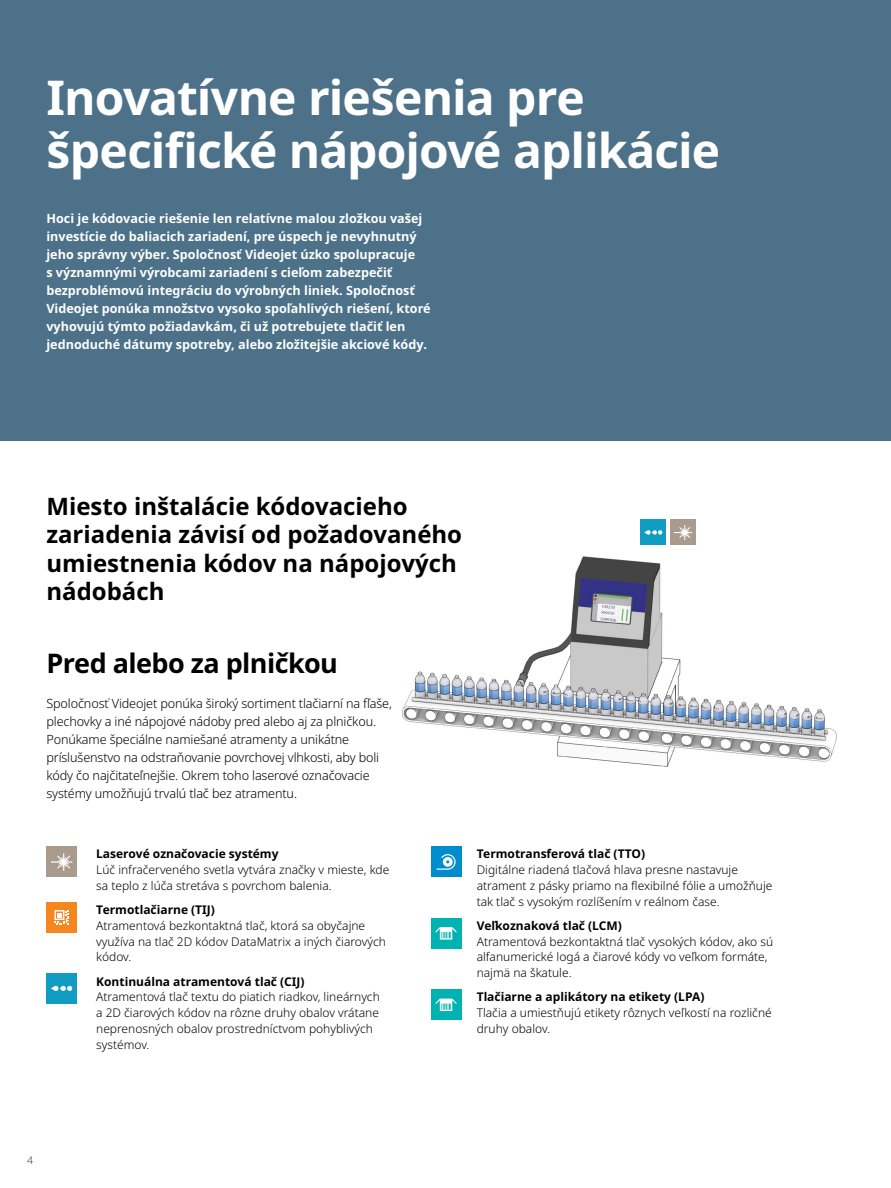
<style>
.page{position:relative;width:891px;height:1188px;background:#fff}
.page>*{position:absolute;margin:0;border:0;box-sizing:border-box;transform-origin:0 0}
.t1{font:700 48px/52.5px "Noto Sans";letter-spacing:-.02em;color:#fff}
.t2{font:700 27px "Noto Sans";letter-spacing:-.02em;color:#000}
.t3{font:700 24px/28.5px "Noto Sans";color:#000}
.t4{font:700 12.75px/18px "Noto Sans";color:#fff}
.t5{font:300 12.75px/18px "Noto Sans";letter-spacing:-.01em;color:#000}
.t6{font:300 12px/15.8px "Noto Sans";color:#000}
.t7{font:700 12px "Noto Sans";color:#000}
.t8{font:300 10.5px "Noto Sans";color:#414042}
</style>
<div class="page">
<div style="left:0;top:0;width:891px;height:440px;background:#4c7189"></div>
<img style="left:402px;top:556px;width:435px;height:211px">
<div style="left:431px;top:847px;width:30px;height:30px;background:#008dcd"></div>
<svg style="left:437px;top:854px;width:19px;height:16px"></svg>
<div style="left:431px;top:918px;width:30px;height:31px;background:#00b3b0"></div>
<svg style="left:435px;top:927px;width:22px;height:13px"></svg>
<div style="left:431px;top:990px;width:30px;height:30px;background:#00b3b0"></div>
<svg style="left:435px;top:999px;width:22px;height:12px"></svg>
<div style="left:46px;top:847px;width:31px;height:30px;background:#a99b8d"></div>
<svg style="left:51px;top:853px;width:22px;height:18px"></svg>
<div style="left:46px;top:973px;width:31px;height:31px;background:#109dc1"></div>
<svg style="left:51px;top:986px;width:21px;height:5px"></svg>
<div style="left:46px;top:902px;width:31px;height:30px;background:#f6861f"></div>
<svg style="left:54px;top:910px;width:15px;height:14px"></svg>
<div style="left:670px;top:520px;width:26px;height:25px;background:#a99b8d"></div>
<svg style="left:674px;top:525px;width:18px;height:15px"></svg>
<div style="left:640px;top:520px;width:26px;height:25px;background:#109dc1"></div>
<svg style="left:644px;top:530px;width:18px;height:5px"></svg>
<h1 class="t1" style="left:46px;top:70px;width:675px">Inovatívne riešenia pre špecifické nápojové aplikácie</h1>
<p class="t4" style="left:46px;top:209px;width:386px">Hoci je kódovacie riešenie len relatívne malou zložkou vašej investície do baliacich zariadení, pre úspech je nevyhnutný jeho správny výber. Spoločnosť Videojet úzko spolupracuje<br>s významnými výrobcami zariadení s cieľom zabezpečiť bezproblémovú integráciu do výrobných liniek. Spoločnosť Videojet ponúka množstvo vysoko spoľahlivých riešení, ktoré vyhovujú týmto požiadavkám, či už potrebujete tlačiť len jednoduché dátumy spotreby, alebo zložitejšie akciové kódy.</p>
<h3 class="t3" style="left:46px;top:491px;width:417px">Miesto inštalácie kódovacieho zariadenia závisí od požadovaného umiestnenia kódov na nápojových nádobách</h3>
<h2 class="t2" style="left:46px;top:644px;width:293px">Pred alebo za plničkou</h2>
<p class="t5" style="left:46px;top:695px;width:347px">Spoločnosť Videojet ponúka široký sortiment tlačiarní na fľaše, plechovky a iné nápojové nádoby pred alebo aj za plničkou.<br>Ponúkame špeciálne namiešané atramenty a unikátne príslušenstvo na odstraňovanie povrchovej vlhkosti, aby boli kódy čo najčitateľnejšie. Okrem toho laserové označovacie systémy umožňujú trvalú tlač bez atramentu.</p>
<p class="t7" style="left:96px;top:846px;width:184px">Laserové označovacie systémy</p>
<p class="t6" style="left:96px;top:862px;width:295px">Lúč infračerveného svetla vytvára značky v mieste, kde sa teplo z lúča stretáva s povrchom balenia.</p>
<p class="t7" style="left:96px;top:901px;width:120px">Termotlačiarne (TIJ)</p>
<p class="t6" style="left:96px;top:918px;width:291px">Atramentová bezkontaktná tlač, ktorá sa obyčajne využíva na tlač 2D kódov DataMatrix a iných čiarových kódov.</p>
<p class="t7" style="left:96px;top:973px;width:210px">Kontinuálna atramentová tlač (CIJ)</p>
<p class="t6" style="left:96px;top:990px;width:285px">Atramentová tlač textu do piatich riadkov, lineárnych a 2D čiarových kódov na rôzne druhy obalov vrátane neprenosných obalov prostredníctvom pohyblivých systémov.</p>
<p class="t7" style="left:477px;top:846px;width:170px">Termotransferová tlač (TTO)</p>
<p class="t6" style="left:477px;top:862px;width:297px">Digitálne riadená tlačová hlava presne nastavuje atrament z pásky priamo na flexibilné fólie a umožňuje tak tlač s vysokým rozlíšením v reálnom čase.</p>
<p class="t7" style="left:477px;top:917px;width:147px">Veľkoznaková tlač (LCM)</p>
<p class="t6" style="left:477px;top:934px;width:298px">Atramentová bezkontaktná tlač vysokých kódov, ako sú alfanumerické logá a čiarové kódy vo veľkom formáte, najmä na škatule.</p>
<p class="t7" style="left:477px;top:989px;width:229px">Tlačiarne a aplikátory na etikety (LPA)</p>
<p class="t6" style="left:477px;top:1005px;width:297px">Tlačia a umiestňujú etikety rôznych veľkostí na rozličné druhy obalov.</p>
<p class="t8" style="left:27px;top:1152px;width:7px">4</p>
</div>
